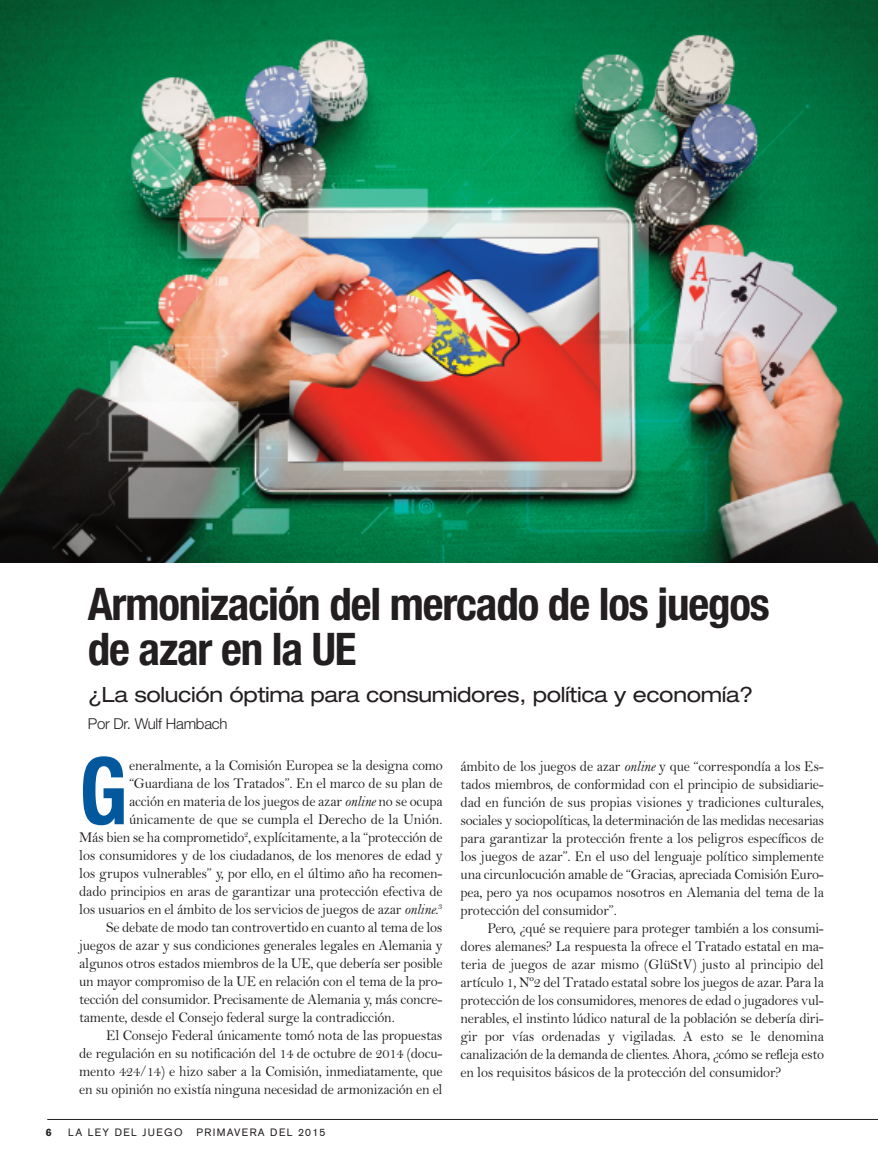
<style>
.page{position:relative;width:878px;height:1175px;background:#fff}
.page>*{position:absolute;margin:0;border:0;box-sizing:border-box;transform-origin:0 0}
.t1{font:700 condensed 93.3px "Helvetica Neue";color:#01589c;scale:.93 1}
.t2{font:700 condensed 45px/45px "Helvetica Neue";letter-spacing:-.025em;color:#231f20}
.t3{font:expanded 21px "Helvetica Neue";letter-spacing:-.015em;color:#231f20}
.t4{font:15px/18px "Bell";letter-spacing:-.015em;color:#231f20;text-align:justify;scale:.95 1}
.t5{font:300 15px "Helvetica Neue";letter-spacing:-.015em;color:#231f20}
.t6{font:10.5px "Akzidenz Grotesk";letter-spacing:.125em;color:#231f20}
.t7{font:900 10.5px "Akzidenz Grotesk";color:#231f20}
.s1{font-family:"Bell MT Italic"}
</style>
<div class="page">
<img style="left:0;top:0;width:878px;height:562px">
<hr style="left:47px;top:1119px;width:831px;height:1px;background:#231f20">
<h2 class="t2" style="left:88px;top:585px;width:683px">Armonización del mercado de los juegos de azar en la UE</h2>
<h3 class="t3" style="left:88px;top:686px;width:667px">¿La solución óptima para consumidores, política y economía?</h3>
<p class="t5" style="left:88px;top:714px;width:141px">Por Dr. Wulf Hambach</p>
<h1 class="t1" style="left:79px;top:734px;width:53px">G</h1>
<p class="t4" style="left:129px;top:756px;width:331px">eneralmente, a la Comisión Europea se la designa como</p>
<p class="t4" style="left:129px;top:774px;width:331px">“Guardiana de los Tratados”. En el marco de su plan de</p>
<p class="t4" style="left:129px;top:792px;width:331px">acción en materia de los juegos de azar <span class="s1">online</span> no se ocupa</p>
<p class="t4" style="left:129px;top:810px;width:331px">únicamente de que se cumpla el Derecho de la Unión.</p>
<p class="t4" style="left:79px;top:828px;width:384px">Más bien se ha comprometido<sup>2</sup>, explícitamente, a la “protección de</p>
<p class="t4" style="left:79px;top:846px;width:384px">los consumidores y de los ciudadanos, de los menores de edad y</p>
<p class="t4" style="left:79px;top:864px;width:384px">los grupos vulnerables” y, por ello, en el último año ha recomen-</p>
<p class="t4" style="left:79px;top:882px;width:384px">dado principios en aras de garantizar una protección efectiva de</p>
<p class="t4" style="left:79px;top:900px;width:384px">los usuarios en el ámbito de los servicios de juegos de azar <span class="s1">online</span>.<sup>3</sup></p>
<p class="t4" style="left:106px;top:918px;width:355px">Se debate de modo tan controvertido en cuanto al tema de los</p>
<p class="t4" style="left:79px;top:936px;width:384px">juegos de azar y sus condiciones generales legales en Alemania y</p>
<p class="t4" style="left:79px;top:954px;width:384px">algunos otros estados miembros de la UE, que debería ser posible</p>
<p class="t4" style="left:79px;top:972px;width:384px">un mayor compromiso de la UE en relación con el tema de la pro-</p>
<p class="t4" style="left:79px;top:990px;width:384px">tección del consumidor. Precisamente de Alemania y, más concre-</p>
<p class="t4" style="left:79px;top:1008px;width:333px">tamente, desde el Consejo federal surge la contradicción.</p>
<p class="t4" style="left:106px;top:1026px;width:355px">El Consejo Federal únicamente tomó nota de las propuestas</p>
<p class="t4" style="left:79px;top:1044px;width:384px">de regulación en su notificación del 14 de octubre de 2014 (docu-</p>
<p class="t4" style="left:79px;top:1062px;width:384px">mento 424/14) e hizo saber a la Comisión, inmediatamente, que</p>
<p class="t4" style="left:79px;top:1080px;width:384px">en su opinión no existía ninguna necesidad de armonización en el</p>
<p class="t7" style="left:46px;top:1128px;width:7px">6</p>
<p class="t6" style="left:68px;top:1128px;width:116px">LA LEY DEL JUEGO</p>
<p class="t6" style="left:196px;top:1128px;width:130px">PRIMAVERA DEL 2015</p>
<p class="t4" style="left:460px;top:756px;width:384px">ámbito de los juegos de azar <span class="s1">online</span> y que “correspondía a los Es&shy;tados miembros, de conformidad con el principio de subsidiarie&shy;dad en función de sus propias visiones y tradiciones culturales, sociales y sociopolíticas, la determinación de las medidas necesarias para garantizar la protección frente a los peligros específicos de los juegos de azar”. En el uso del lenguaje político simplemente una circunlocución amable de “Gracias, apreciada Comisión Euro&shy;pea, pero ya nos ocupamos nosotros en Alemania del tema de la protección del consumidor”.</p>
<p class="t4" style="left:460px;top:918px;width:384px;text-indent:27px">Pero, ¿qué se requiere para proteger también a los consumi&shy;dores alemanes? La respuesta la ofrece el Tratado estatal en ma&shy;teria de juegos de azar mismo (GlüStV) justo al principio del artículo 1, Nº2 del Tratado estatal sobre los juegos de azar. Para la protección de los consumidores, menores de edad o jugadores vul&shy;nerables, el instinto lúdico natural de la población se debería diri&shy;gir por vías ordenadas y vigiladas. A esto se le denomina canalización de la demanda de clientes. Ahora, ¿cómo se refleja esto en los requisitos básicos de la protección del consumidor?</p>
</div>
